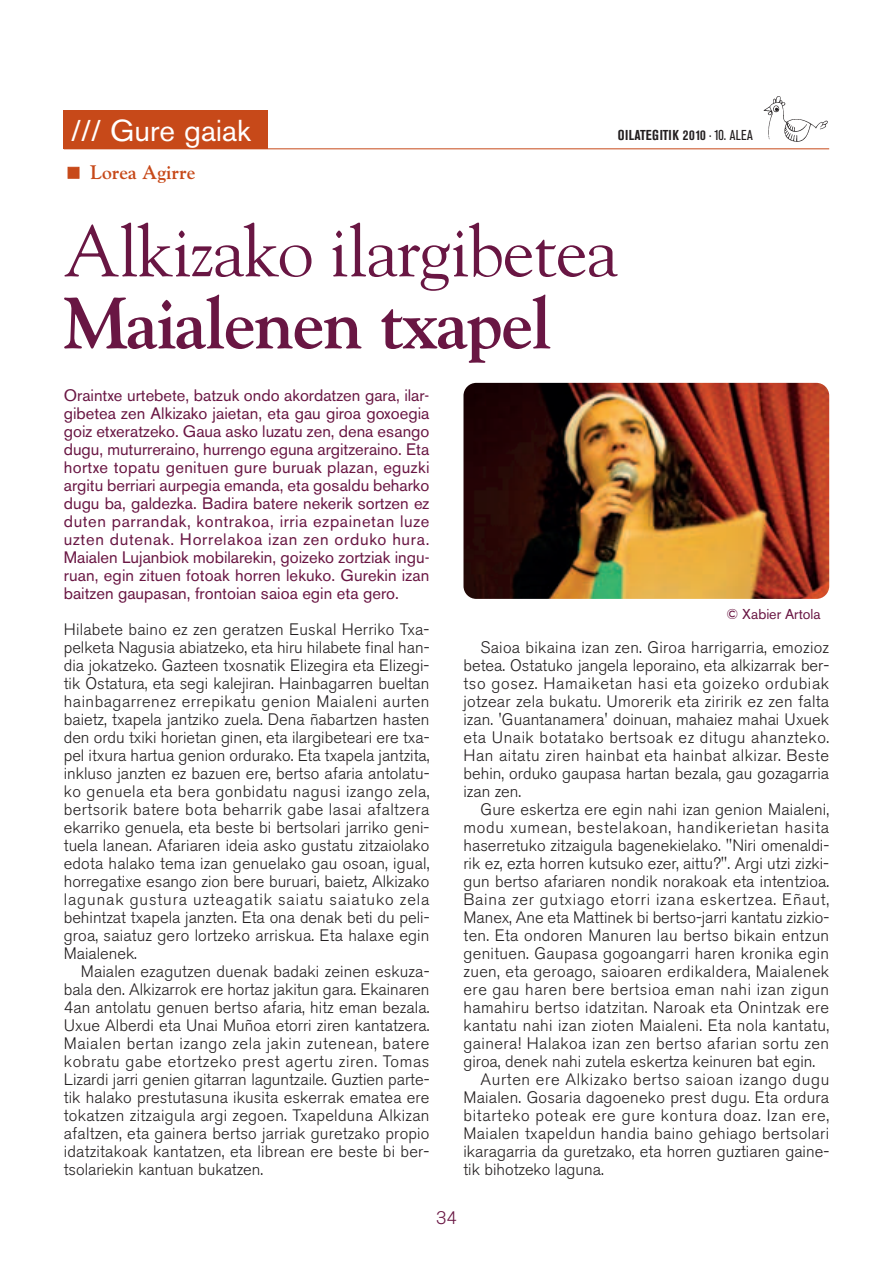
<style>
.page{position:relative;width:893px;height:1263px;background:#fff}
.page>*{position:absolute;margin:0;border:0;box-sizing:border-box;transform-origin:0 0}
.t1{font:72px "Goudy";letter-spacing:-.02em;color:#691643}
.t2{font:700 72px "Goudy";letter-spacing:-.02em;color:#691643}
.t3{font:30px "Akzidenz Grotesk BE";color:#fff}
.t4{font:700 19.5px "Goudy";color:#c74919}
.t5{font:300 18px "Akzidenz Grotesk BE";color:#691643}
.t6{font:300 16.5px/18px "Akzidenz Grotesk BE";letter-spacing:.015em;color:#231f20;text-align:justify}
.t7{font:16.5px/18px "Akzidenz Grotesk BE";color:#691643;text-align:justify}
.t8{font:300 16.5px "Akzidenz Grotesk BE";letter-spacing:.045em;color:#231f20}
.t9{font:300 16.5px "Akzidenz Grotesk BE";letter-spacing:.035em;color:#231f20}
.t10{font:300 16.5px "Akzidenz Grotesk BE";letter-spacing:.04em;color:#231f20}
.t11{font:700 condensed 14.25px "Akzidenz Grotesk BE";letter-spacing:.035em;color:#231f20}
.t12{font:14.25px "Akzidenz Grotesk BE";color:#691643}
.s1{font-weight:400}
</style>
<div class="page">
<hr style="left:64px;top:148px;width:765px;height:1px;background:#c74919">
<img style="left:763px;top:97px;width:64px;height:45px">
<div style="left:64px;top:111px;width:204px;height:38px;background:#c74919"></div>
<img style="left:463px;top:383px;width:366px;height:216px;border-radius:13px">
<h2 class="t3" style="left:71px;top:119px;width:181px">/// Gure gaiak</h2>
<p class="t11" style="left:618px;top:130px;width:136px">OILATEGITIK 2010 <span class="s1">· 10. ALEA</span></p>
<p class="t4" style="left:90px;top:164px;width:107px">Lorea Agirre</p>
<h1 class="t1" style="left:64px;top:223px;width:556px">Alkizako ilargibetea</h1>
<h1 class="t2" style="left:64px;top:295px;width:489px">Maialenen txapel</h1>
<p class="t7" style="left:64px;top:388px;width:367px">Oraintxe urtebete, batzuk ondo akordatzen gara, ilar&shy;gibetea zen Alkizako jaietan, eta gau giroa goxoegia goiz etxeratzeko. Gaua asko luzatu zen, dena esango dugu, muturreraino, hurrengo eguna argitzeraino. Eta hortxe topatu genituen gure buruak plazan, eguzki argitu berriari aurpegia emanda, eta gosaldu beharko dugu ba, galdezka. Badira batere nekerik sortzen ez duten parrandak, kontrakoa, irria ezpainetan luze uzten dutenak. Horrelakoa izan zen orduko hura.<br>Maialen Lujanbiok mobilarekin, goizeko zortziak ingu&shy;ruan, egin zituen fotoak horren lekuko. Gurekin izan baitzen gaupasan, frontoian saioa egin eta gero.</p>
<p class="t6" style="left:64px;top:622px;width:367px">Hilabete baino ez zen geratzen Euskal Herriko Txa&shy;pelketa Nagusia abiatzeko, eta hiru hilabete final han&shy;dia jokatzeko. Gazteen txosnatik Elizegira eta Elizegi&shy;tik Ostatura, eta segi kalejiran. Hainbagarren bueltan hainbagarrenez errepikatu genion Maialeni aurten baietz, txapela jantziko zuela. Dena ñabartzen hasten den ordu txiki horietan ginen, eta ilargibeteari ere txa&shy;pel itxura hartua genion ordurako. Eta txapela jantzita, inkluso janzten ez bazuen ere, bertso afaria antolatu&shy;ko genuela eta bera gonbidatu nagusi izango zela, bertsorik batere bota beharrik gabe lasai afaltzera ekarriko genuela, eta beste bi bertsolari jarriko geni&shy;tuela lanean. Afariaren ideia asko gustatu zitzaiolako edota halako tema izan genuelako gau osoan, igual, horregatixe esango zion bere buruari, baietz, Alkizako lagunak gustura uzteagatik saiatu saiatuko zela behintzat txapela janzten. Eta ona denak beti du peli&shy;groa, saiatuz gero lortzeko arriskua. Eta halaxe egin Maialenek.</p>
<p class="t6" style="left:64px;top:964px;width:367px;text-indent:17px">Maialen ezagutzen duenak badaki zeinen eskuza&shy;bala den. Alkizarrok ere hortaz jakitun gara. Ekainaren 4an antolatu genuen bertso afaria, hitz eman bezala.<br>Uxue Alberdi eta Unai Muñoa etorri ziren kantatzera.<br>Maialen bertan izango zela jakin zutenean, batere kobratu gabe etortzeko prest agertu ziren. Tomas Lizardi jarri genien gitarran laguntzaile. Guztien parte&shy;tik halako prestutasuna ikusita eskerrak ematea ere tokatzen zitzaigula argi zegoen. Txapelduna Alkizan afaltzen, eta gainera bertso jarriak guretzako propio idatzitakoak kantatzen, eta librean ere beste bi ber&shy;tsolariekin kantuan bukatzen.</p>
<p class="t12" style="left:727px;top:609px;width:96px">© Xabier Artola</p>
<p class="t6" style="left:463px;top:640px;width:367px;text-indent:17px">Saioa bikaina izan zen. Giroa harrigarria, emozioz betea. Ostatuko jangela leporaino, eta alkizarrak ber&shy;tso gosez. Hamaiketan hasi eta goizeko ordubiak jotzear zela bukatu. Umorerik eta ziririk ez zen falta izan. 'Guantanamera' doinuan, mahaiez mahai Uxuek eta Unaik botatako bertsoak ez ditugu ahanzteko.<br>Han aitatu ziren hainbat eta hainbat alkizar. Beste behin, orduko gaupasa hartan bezala, gau gozagarria izan zen.</p>
<p class="t6" style="left:480px;top:802px;width:350px">Gure eskertza ere egin nahi izan genion Maialeni,</p>
<p class="t8" style="left:463px;top:821px;width:367px">modu xumean, bestelakoan, handikerietan hasita</p>
<p class="t6" style="left:463px;top:838px;width:367px">haserretuko zitzaigula bagenekielako. "Niri omenaldi-</p>
<p class="t6" style="left:463px;top:856px;width:367px">rik ez, ezta horren kutsuko ezer, aittu?". Argi utzi zizki-</p>
<p class="t6" style="left:463px;top:874px;width:367px">gun bertso afariaren nondik norakoak eta intentzioa.</p>
<p class="t8" style="left:463px;top:893px;width:367px">Baina zer gutxiago etorri izana eskertzea. Eñaut,</p>
<p class="t6" style="left:463px;top:910px;width:367px">Manex, Ane eta Mattinek bi bertso-jarri kantatu zizkio-</p>
<p class="t6" style="left:463px;top:928px;width:367px">ten. Eta ondoren Manuren lau bertso bikain entzun</p>
<p class="t6" style="left:463px;top:946px;width:367px">genituen. Gaupasa gogoangarri haren kronika egin</p>
<p class="t6" style="left:463px;top:964px;width:367px">zuen, eta geroago, saioaren erdikaldera, Maialenek</p>
<p class="t9" style="left:463px;top:983px;width:367px">ere gau haren bere bertsioa eman nahi izan zigun</p>
<p class="t6" style="left:463px;top:1000px;width:367px">hamahiru bertso idatzitan. Naroak eta Onintzak ere</p>
<p class="t6" style="left:463px;top:1018px;width:367px">kantatu nahi izan zioten Maialeni. Eta nola kantatu,</p>
<p class="t6" style="left:463px;top:1036px;width:367px">gainera! Halakoa izan zen bertso afarian sortu zen</p>
<p class="t6" style="left:463px;top:1054px;width:353px">giroa, denek nahi zutela eskertza keinuren bat egin.</p>
<p class="t10" style="left:480px;top:1073px;width:350px">Aurten ere Alkizako bertso saioan izango dugu</p>
<p class="t6" style="left:463px;top:1090px;width:367px">Maialen. Gosaria dagoeneko prest dugu. Eta ordura</p>
<p class="t8" style="left:463px;top:1109px;width:367px">bitarteko poteak ere gure kontura doaz. Izan ere,</p>
<p class="t6" style="left:463px;top:1126px;width:367px">Maialen txapeldun handia baino gehiago bertsolari</p>
<p class="t6" style="left:463px;top:1144px;width:367px">ikaragarria da guretzako, eta horren guztiaren gaine-</p>
<p class="t6" style="left:463px;top:1162px;width:142px">tik bihotzeko laguna.</p>
<p class="t5" style="left:436px;top:1211px;width:22px">34</p>
</div>
